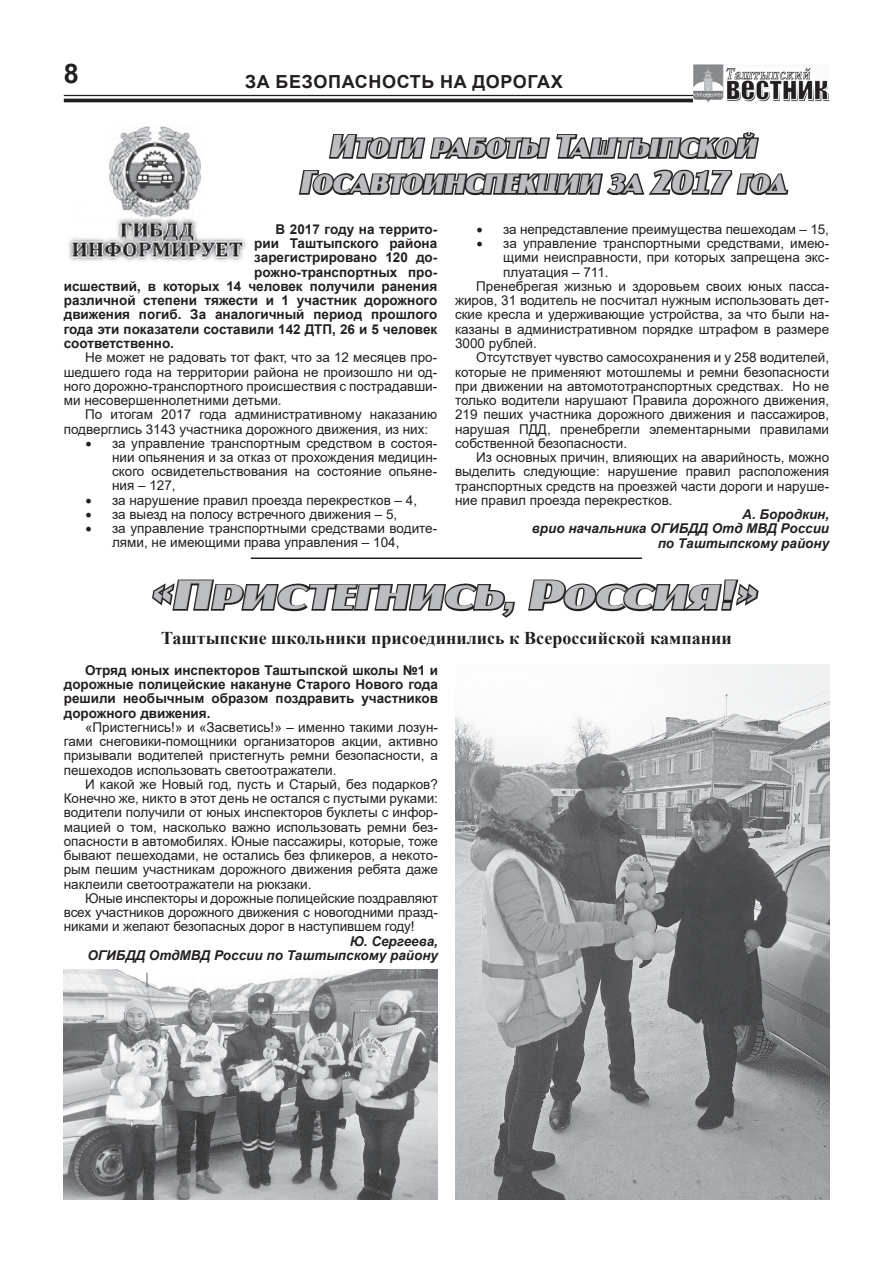
<style>
.page{position:relative;width:893px;height:1263px;background:#fff}
.page>*{position:absolute;margin:0;border:0;box-sizing:border-box;transform-origin:0 0}
.t1{font:italic 700 39px "a Jasper Caps";color:#bcbdc0;scale:1.25 1}
.t2{font:italic 700 30px/36px "a Jasper Caps";color:#bcbdc0;text-align:center}
.t3{font:700 27px "Arial";color:#231f20}
.t4{font:700 18px "Times New Roman";color:#231f20}
.t5{font:700 18px "Arial";letter-spacing:.035em;color:#231f20}
.t6{font:13.5px/14.2px "Arial";color:#231f20;text-align:justify}
.t7{font:700 13.5px/14.2px "Arial";color:#231f20;text-align:justify}
.t8{font:italic 700 13.5px/14.2px "Arial";color:#231f20;text-align:right}
.s1{font-family:"Minion Pro";font-size:18px}
</style>
<div class="page">
<hr style="left:64px;top:95px;width:765px;height:1px;background:#231f20">
<hr style="left:64px;top:99px;width:765px;height:3px;background:#231f20">
<img style="left:694px;top:65px;width:135px;height:37px">
<img style="left:69px;top:126px;width:177px;height:135px">
<svg style="left:299px;top:132px;width:490px;height:64px"></svg>
<hr style="left:251px;top:557px;width:391px;height:2px;background:#231f20">
<svg style="left:152px;top:579px;width:363px;height:39px"></svg>
<svg style="left:528px;top:579px;width:231px;height:33px"></svg>
<img style="left:64px;top:969px;width:374px;height:230px">
<img style="left:455px;top:665px;width:374px;height:534px">
<h3 class="t3" style="left:64px;top:55px;width:17px">8</h3>
<h3 class="t5" style="left:245px;top:69px;width:58px">за Безоп</h3>
<h3 class="t5" style="left:342px;top:69px;width:54px">асност</h3>
<h3 class="t5" style="left:422px;top:69px;width:65px">ь на дорог</h3>
<h3 class="t5" style="left:537px;top:69px;width:25px">ах</h3>
<h2 class="t2" style="left:299px;top:128px;width:488px">Итоги работы Таштыпской<br>Госавтоинспекции за 2017 год</h2>
<p class="t7" style="left:276px;top:222px;width:163px">В 2017 году на террито-</p>
<p class="t7" style="left:254px;top:236px;width:185px">рии Таштыпского района</p>
<p class="t7" style="left:254px;top:251px;width:185px">зарегистрировано 120 до-</p>
<p class="t7" style="left:254px;top:265px;width:184px">рожно-транспортных про-</p>
<p class="t7" style="left:64px;top:279px;width:375px">исшествий, в которых 14 человек получили ранения</p>
<p class="t7" style="left:64px;top:293px;width:375px">различной степени тяжести и 1 участник дорожного</p>
<p class="t7" style="left:64px;top:308px;width:375px">движения погиб. За аналогичный период прошлого</p>
<p class="t7" style="left:64px;top:322px;width:375px">года эти показатели составили 142 ДТП, 26 и 5 человек</p>
<p class="t7" style="left:64px;top:336px;width:112px">соответственно.</p>
<p class="t6" style="left:64px;top:350px;width:375px;text-indent:21px">Не может не радовать тот факт, что за 12 месяцев про&shy;шедшего года на территории района не произошло ни од&shy;ного дорожно-транспортного происшествия с пострадавши&shy;ми несовершеннолетними детьми.</p>
<p class="t6" style="left:64px;top:407px;width:375px;text-indent:21px">По итогам 2017 года административному наказанию подверглись 3143 участника дорожного движения, из них:</p>
<p class="t6" style="left:112px;top:436px;width:327px;text-indent:-27px"><span class="s1">•</span> за управление транспортным средством в состоя&shy;нии опьянения и за отказ от прохождения медицин&shy;ского освидетельствования на состояние опьяне&shy;ния – 127,</p>
<p class="t6" style="left:85px;top:493px;width:334px"><span class="s1">•</span> за нарушение правил проезда перекрестков – 4,</p>
<p class="t6" style="left:85px;top:507px;width:314px"><span class="s1">•</span> за выезд на полосу встречного движения – 5,</p>
<p class="t6" style="left:112px;top:521px;width:327px;text-indent:-27px"><span class="s1">•</span> за управление транспортными средствами водите&shy;лями, не имеющими права управления – 104,</p>
<p class="t6" style="left:476px;top:222px;width:354px"><span class="s1">•</span> за непредставление преимущества пешеходам – 15,</p>
<p class="t6" style="left:476px;top:236px;width:354px"><span class="s1">•</span> за управление транспортными средствами, имею-</p>
<p class="t6" style="left:503px;top:250px;width:327px">щими неисправности, при которых запрещена экс-</p>
<p class="t6" style="left:503px;top:265px;width:107px">плуатация – 711.</p>
<p class="t6" style="left:476px;top:279px;width:354px">Пренебрегая жизнью и здоровьем своих юных пасса-</p>
<p class="t6" style="left:455px;top:293px;width:376px">жиров, 31 водитель не посчитал нужным использовать дет-</p>
<p class="t6" style="left:455px;top:307px;width:376px">ские кресла и удерживающие устройства, за что были на-</p>
<p class="t6" style="left:455px;top:322px;width:376px">казаны в административном порядке штрафом в размере</p>
<p class="t6" style="left:455px;top:336px;width:83px">3000 рублей.</p>
<p class="t6" style="left:476px;top:350px;width:354px">Отсутствует чувство самосохранения и у 258 водителей,</p>
<p class="t6" style="left:455px;top:365px;width:376px">которые не применяют мотошлемы и ремни безопасности</p>
<p class="t6" style="left:455px;top:379px;width:376px">при движении на автомототранспортных средствах. Но не</p>
<p class="t6" style="left:455px;top:393px;width:376px">только водители нарушают Правила дорожного движения,</p>
<p class="t6" style="left:455px;top:407px;width:376px">219 пеших участника дорожного движения и пассажиров,</p>
<p class="t6" style="left:455px;top:422px;width:376px">нарушая ПДД, пренебрегли элементарными правилами</p>
<p class="t6" style="left:455px;top:436px;width:174px">собственной безопасности.</p>
<p class="t6" style="left:476px;top:450px;width:354px">Из основных причин, влияющих на аварийность, можно</p>
<p class="t6" style="left:455px;top:464px;width:376px">выделить следующие: нарушение правил расположения</p>
<p class="t6" style="left:455px;top:479px;width:376px">транспортных средств на проезжей части дороги и наруше-</p>
<p class="t6" style="left:455px;top:493px;width:219px">ние правил проезда перекрестков.</p>
<p class="t8" style="left:532px;top:508px;width:300px">А. Бородкин,<br>врио начальника ОГИБДД Отд МВД России по Таштыпскому району</p>
<h1 class="t1" style="left:149px;top:573px;width:493px">«Пристегнись, Россия!»</h1>
<h3 class="t4" style="left:161px;top:625px;width:572px">Таштыпские школьники присоединились к Всероссийской кампании</h3>
<p class="t7" style="left:64px;top:663px;width:376px;text-indent:21px">Отряд юных инспекторов Таштыпской школы №1 и дорожные полицейские накануне Старого Нового года решили необычным образом поздравить участников дорожного движения.</p>
<p class="t6" style="left:64px;top:720px;width:376px;text-indent:21px">«Пристегнись!» и «Засветись!» – именно такими лозун&shy;гами снеговики-помощники организаторов акции, активно призывали водителей пристегнуть ремни безопасности, а пешеходов использовать светоотражатели.</p>
<p class="t6" style="left:64px;top:777px;width:376px;text-indent:21px">И какой же Новый год, пусть и Старый, без подарков?<br>Конечно же, никто в этот день не остался с пустыми руками: водители получили от юных инспекторов буклеты с инфор&shy;мацией о том, насколько важно использовать ремни без&shy;опасности в автомобилях. Юные пассажиры, которые, тоже бывают пешеходами, не остались без фликеров, а некото&shy;рым пешим участникам дорожного движения ребята даже наклеили светоотражатели на рюкзаки.</p>
<p class="t6" style="left:64px;top:891px;width:376px;text-indent:21px">Юные инспекторы и дорожные полицейские поздравляют всех участников дорожного движения с новогодними празд&shy;никами и желают безопасных дорог в наступившем году!</p>
<p class="t8" style="left:87px;top:934px;width:353px">Ю. Сергеева,<br>ОГИБДД ОтдМВД России по Таштыпскому району</p>
</div>
